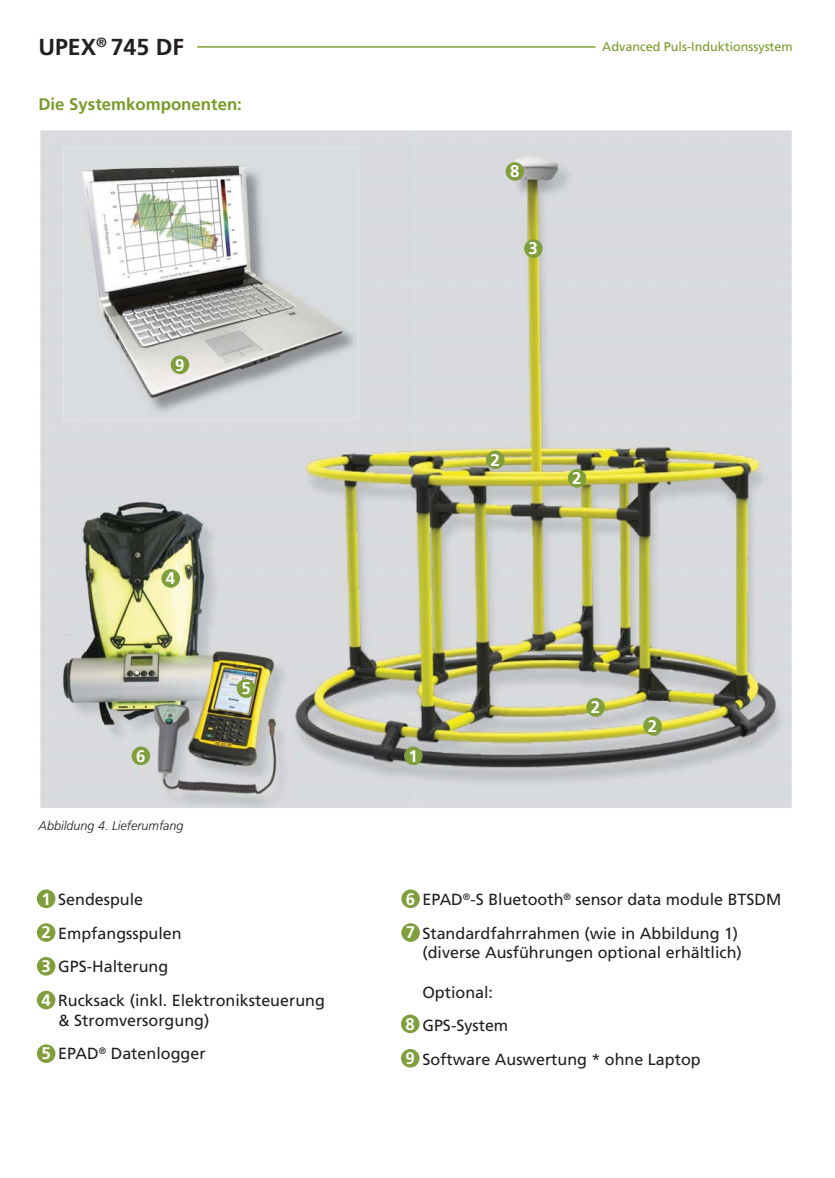
<style>
.page{position:relative;width:835px;height:1178px;background:#fff}
.page>*{position:absolute;margin:0;border:0;box-sizing:border-box;transform-origin:0 0}
.t1{font:700 23.1px "Frutiger LT Pro";color:#231f20}
.t2{font:700 16.8px "Frutiger LT Pro";color:#799a28}
.t3{font:700 16.8px "Frutiger LT Pro";color:#fff}
.t4{font:16.05px/33.6px "Frutiger LT Pro";color:#231f20}
.t5{font:12.6px "Frutiger LT Pro";color:#799a28}
.t6{font:italic 300 12.6px "Frutiger LT Pro";color:#231f20}
.s1{font-weight:700;font-size:16.8px;color:#fff}
</style>
<div class="page">
<hr style="left:197px;top:46px;width:398px;height:2px;background:#799a28">
<img style="left:40px;top:130px;width:752px;height:678px">
<div style="left:37px;top:889px;width:18px;height:19px;background:#819e3d;border-radius:50%"></div>
<div style="left:404px;top:746px;width:19px;height:19px;background:#819e3d;border-radius:50%"></div>
<div style="left:37px;top:923px;width:18px;height:19px;background:#819e3d;border-radius:50%"></div>
<div style="left:586px;top:698px;width:19px;height:18px;background:#819e3d;border-radius:50%"></div>
<div style="left:486px;top:450px;width:19px;height:19px;background:#819e3d;border-radius:50%"></div>
<div style="left:568px;top:469px;width:18px;height:19px;background:#819e3d;border-radius:50%"></div>
<div style="left:643px;top:716px;width:19px;height:19px;background:#819e3d;border-radius:50%"></div>
<div style="left:37px;top:957px;width:18px;height:18px;background:#819e3d;border-radius:50%"></div>
<div style="left:524px;top:239px;width:19px;height:19px;background:#819e3d;border-radius:50%"></div>
<div style="left:37px;top:991px;width:18px;height:18px;background:#819e3d;border-radius:50%"></div>
<div style="left:161px;top:569px;width:19px;height:19px;background:#819e3d;border-radius:50%"></div>
<div style="left:37px;top:1044px;width:18px;height:19px;background:#819e3d;border-radius:50%"></div>
<div style="left:237px;top:679px;width:18px;height:19px;background:#819e3d;border-radius:50%"></div>
<div style="left:401px;top:889px;width:19px;height:19px;background:#819e3d;border-radius:50%"></div>
<div style="left:132px;top:746px;width:18px;height:19px;background:#819e3d;border-radius:50%"></div>
<div style="left:401px;top:923px;width:19px;height:19px;background:#819e3d;border-radius:50%"></div>
<div style="left:401px;top:1014px;width:18px;height:19px;background:#819e3d;border-radius:50%"></div>
<div style="left:506px;top:162px;width:18px;height:19px;background:#819e3d;border-radius:50%"></div>
<div style="left:401px;top:1049px;width:18px;height:18px;background:#819e3d;border-radius:50%"></div>
<div style="left:64px;top:147px;width:295px;height:273px;background:#d9dde0"></div>
<div style="left:82px;top:170px;width:274px;height:247px;background:#d9dde0"></div>
<img style="left:85px;top:170px;width:271px;height:244px">
<div style="left:171px;top:355px;width:18px;height:19px;background:#819e3d;border-radius:50%"></div>
<h1 class="t1" style="left:38px;top:39px;width:147px">UPEX<sup>®</sup> 745 DF</h1>
<p class="t5" style="left:602px;top:42px;width:192px">Advanced Puls-Induktionssystem</p>
<p class="t2" style="left:38px;top:98px;width:205px">Die Systemkomponenten:</p>
<p class="t3" style="left:175px;top:359px;width:11px">9</p>
<p class="t3" style="left:166px;top:572px;width:11px">4</p>
<p class="t3" style="left:136px;top:750px;width:11px">6</p>
<p class="t6" style="left:39px;top:821px;width:146px">Abbildung 4. Lieferumfang</p>
<p class="t4" style="left:41px;top:884px;width:103px"><span class="s1">1</span> Sendespule</p>
<p class="t4" style="left:41px;top:917px;width:142px"><span class="s1">2</span> Empfangsspulen</p>
<p class="t4" style="left:41px;top:951px;width:128px"><span class="s1">3</span> GPS-Halterung</p>
<p class="t3" style="left:241px;top:682px;width:11px">5</p>
<p class="t4" style="left:41px;top:985px;width:285px"><span class="s1">4</span> Rucksack (inkl. Elektroniksteuerung</p>
<p class="t4" style="left:58px;top:1004px;width:153px">&amp; Stromversorgung)</p>
<p class="t4" style="left:41px;top:1038px;width:166px"><span class="s1">5</span> EPAD<sup>®</sup> Datenlogger</p>
<p class="t3" style="left:510px;top:165px;width:11px">8</p>
<p class="t3" style="left:529px;top:242px;width:11px">3</p>
<p class="t3" style="left:491px;top:454px;width:11px">2</p>
<p class="t3" style="left:572px;top:472px;width:11px">2</p>
<p class="t3" style="left:409px;top:750px;width:11px">1</p>
<p class="t3" style="left:591px;top:701px;width:11px">2</p>
<p class="t3" style="left:648px;top:720px;width:11px">2</p>
<p class="t4" style="left:406px;top:884px;width:377px"><span class="s1">6</span> EPAD<sup>®</sup>-S Bluetooth<sup>®</sup> sensor data module BTSDM<br><span class="s1">7</span> Standardfahrrahmen (wie in Abbildung 1)</p>
<p class="t4" style="left:422px;top:937px;width:321px">(diverse Ausführungen optional erhältlich)</p>
<p class="t4" style="left:422px;top:976px;width:72px">Optional:</p>
<p class="t4" style="left:405px;top:1010px;width:104px"><span class="s1">8</span> GPS-System</p>
<p class="t4" style="left:405px;top:1044px;width:297px"><span class="s1">9</span> Software Auswertung * ohne Laptop</p>
</div>
